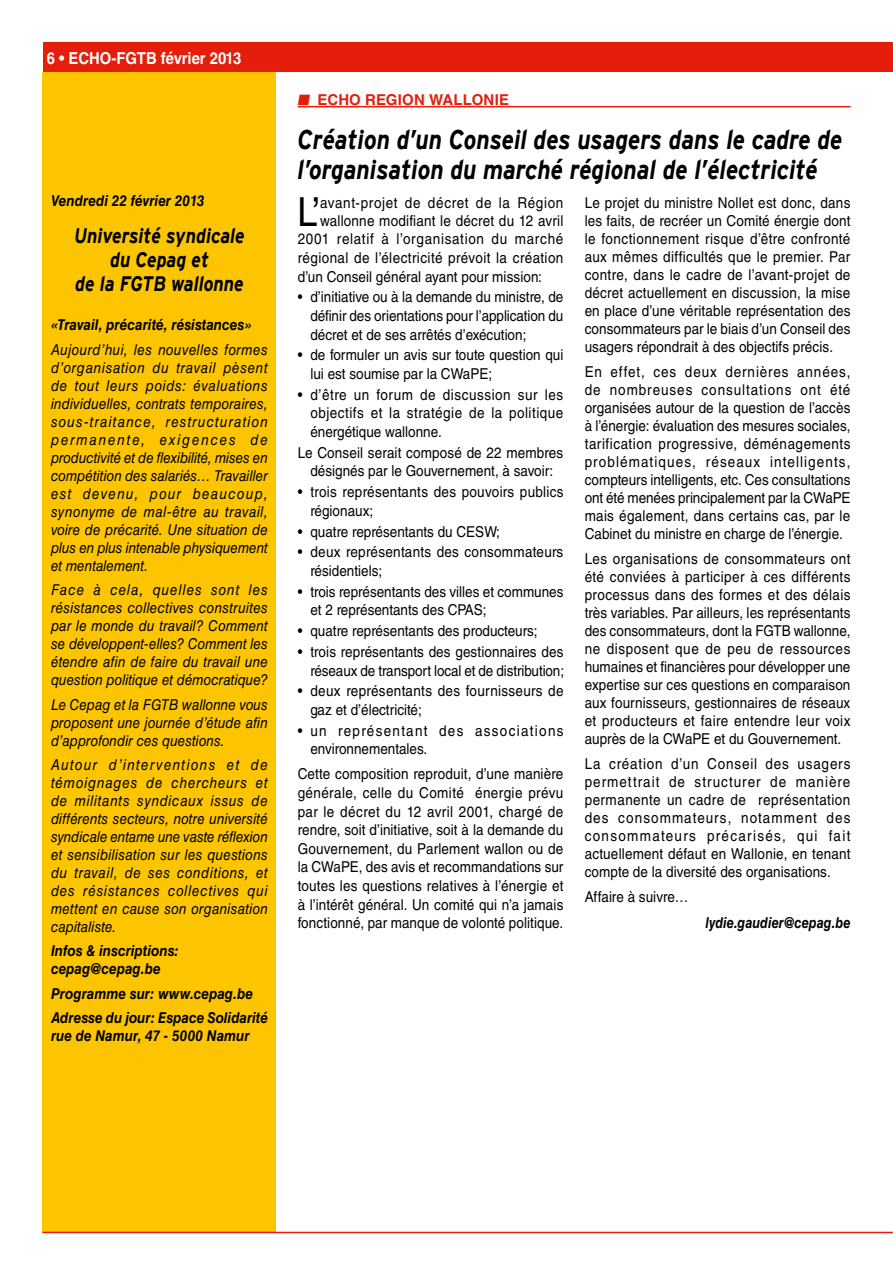
<style>
.page{position:relative;width:893px;height:1263px;background:#fff}
.page>*{position:absolute;margin:0;border:0;box-sizing:border-box;transform-origin:0 0}
.t1{font:40.05px "Helvetica LT Std";color:#000;scale:.9 1}
.t2{font:italic 700 27px/30px "Interstate";color:#000;scale:.85 1}
.t3{font:italic 700 21px/24px "Interstate";color:#000;text-align:center;scale:.85 1}
.t4{font:700 16.5px "Helvetica LT Std";color:#fff;scale:.9 1}
.t5{font:15px/18px "Helvetica LT Std";letter-spacing:.005em;color:#000;text-align:justify;scale:.9 1}
.t6{font:italic 15px/18px "Helvetica LT Std";color:#000;text-align:justify;scale:.9 1}
.t7{font:italic 700 15px/18px "Helvetica LT Std";letter-spacing:.005em;color:#000;scale:.9 1}
.t8{font:15px/18.6px "Helvetica LT Std";letter-spacing:.025em;color:#000;scale:.9 1}
.t9{font:15px/18.6px "Helvetica LT Std";letter-spacing:.095em;color:#000;scale:.9 1}
.t10{font:15px "Helvetica LT Std";letter-spacing:.03em;color:#000;scale:.9 1}
.t11{font:15px "Helvetica LT Std";letter-spacing:.05em;color:#000;scale:.9 1}
.t12{font:15px "Helvetica LT Std";letter-spacing:.045em;color:#000;scale:.9 1}
.t13{font:italic 700 15px "Helvetica LT Std";letter-spacing:.005em;color:#000;scale:.85 1}
.t14{font:700 15px "Helvetica LT Std";letter-spacing:.01em;color:#e41e0a}
</style>
<div class="page">
<div style="left:43px;top:43px;width:850px;height:29px;background:#e41e0a"></div>
<div style="left:43px;top:72px;width:233px;height:1161px;background:#fdc500"></div>
<hr style="left:43px;top:1232px;width:850px;height:1px;background:#e41e0a">
<hr style="left:298px;top:106px;width:552px;height:1px;background:#e41e0a">
<p class="t4" style="left:47px;top:48px;width:218px">6 • ECHO-FGTB février 2013</p>
<p class="t7" style="left:51px;top:192px;width:172px">Vendredi 22 février 2013</p>
<h3 class="t3" style="left:74px;top:224px;width:202px">Université syndicale du Cepag et<br>de la FGTB wallonne</h3>
<p class="t7" style="left:51px;top:316px;width:225px">«Travail, précarité, résistances»</p>
<p class="t6" style="left:51px;top:340px;width:242px">Aujourd’hui, les nouvelles formes d’organisation du travail pèsent de tout leurs poids: évaluations individuelles, contrats temporaires, sous-traitance, restructuration permanente, exigences de productivité et de flexibilité, mises en compétition des salariés… Travailler est devenu, pour beaucoup, synonyme de mal-être au travail, voire de précarité. Une situation de plus en plus intenable physiquement et mentalement.</p>
<p class="t6" style="left:51px;top:581px;width:242px">Face à cela, quelles sont les résistances collectives construites par le monde du travail? Comment se développent-elles? Comment les étendre afin de faire du travail une question politique et démocratique?</p>
<p class="t6" style="left:51px;top:695px;width:242px">Le Cepag et la FGTB wallonne vous proposent une journée d’étude afin d’approfondir ces questions.</p>
<p class="t6" style="left:51px;top:756px;width:242px">Autour d’interventions et de témoignages de chercheurs et de militants syndicaux issus de différents secteurs, notre université syndicale entame une vaste réflexion et sensibilisation sur les questions du travail, de ses conditions, et des résistances collectives qui mettent en cause son organisation capitaliste.</p>
<p class="t7" style="left:51px;top:942px;width:144px">Infos &amp; inscriptions: cepag@cepag.be</p>
<p class="t7" style="left:51px;top:981px;width:242px;line-height:24.3px">Programme sur: www.cepag.be<br>Adresse du jour: Espace Solidarité</p>
<p class="t7" style="left:51px;top:1026px;width:222px">rue de Namur, 47 - 5000 Namur</p>
<p class="t14" style="left:298px;top:90px;width:213px">■ ECHO REGION WALLONIE</p>
<h2 class="t2" style="left:298px;top:124px;width:642px">Création d’un Conseil des usagers dans le cadre de l’organisation du marché régional de l’électricité</h2>
<h1 class="t1" style="left:298px;top:188px;width:26px">L’</h1>
<p class="t12" style="left:320px;top:194px;width:272px">avant-projet de décret de la Région</p>
<p class="t5" style="left:585px;top:193px;width:297px">Le projet du ministre Nollet est donc, dans les faits, de recréer un Comité énergie dont le fonctionnement risque d’être confronté aux mêmes difficultés que le premier. Par contre, dans le cadre de l’avant-projet de décret actuellement en discussion, la mise en place d’une véritable représentation des consommateurs par le biais d’un Conseil des usagers répondrait à des objectifs précis.</p>
<p class="t5" style="left:585px;top:362px;width:297px">En effet, ces deux dernières années, de nombreuses consultations ont été organisées autour de la question de l’accès à l’énergie: évaluation des mesures sociales, tarification progressive, déménagements problématiques, réseaux intelligents, compteurs intelligents, etc. Ces consultations ont été menées principalement par la CWaPE mais également, dans certains cas, par le Cabinet du ministre en charge de l’énergie.</p>
<p class="t5" style="left:585px;top:549px;width:297px">Les organisations de consommateurs ont été conviées à participer à ces différents processus dans des formes et des délais très variables. Par ailleurs, les représentants des consommateurs, dont la FGTB wallonne, ne disposent que de peu de ressources humaines et financières pour développer une expertise sur ces questions en comparaison aux fournisseurs, gestionnaires de réseaux et producteurs et faire entendre leur voix auprès de la CWaPE et du Gouvernement.</p>
<p class="t5" style="left:585px;top:754px;width:297px">La création d’un Conseil des usagers permettrait de structurer de manière permanente un cadre de représentation des consommateurs, notamment des consommateurs précarisés, qui fait actuellement défaut en Wallonie, en tenant compte de la diversité des organisations.</p>
<p class="t5" style="left:585px;top:887px;width:117px">Affaire à suivre…</p>
<p class="t13" style="left:706px;top:914px;width:172px">lydie.gaudier@cepag.be</p>
<p class="t5" style="left:320px;top:211px;width:272px">wallonne modifiant le décret du 12 avril</p>
<p class="t11" style="left:298px;top:230px;width:297px">2001 relatif à l’organisation du marché</p>
<p class="t10" style="left:298px;top:249px;width:297px">régional de l’électricité prévoit la création</p>
<p class="t5" style="left:298px;top:267px;width:273px">d’un Conseil général ayant pour mission:</p>
<p class="t5" style="left:310px;top:288px;width:283px;line-height:18.6px;text-indent:-13px">• d’initiative ou à la demande du ministre, de définir des orientations pour l’application du décret et de ses arrêtés d’exécution;</p>
<p class="t5" style="left:310px;top:346px;width:283px;line-height:18.6px;text-indent:-13px">• de formuler un avis sur toute question qui lui est soumise par la CWaPE;</p>
<p class="t5" style="left:310px;top:385px;width:283px;line-height:18.6px;text-indent:-13px">• d’être un forum de discussion sur les objectifs et la stratégie de la politique énergétique wallonne.</p>
<p class="t5" style="left:298px;top:443px;width:297px;line-height:18.6px;text-align:center">Le Conseil serait composé de 22 membres désignés par le Gouvernement, à savoir:</p>
<p class="t8" style="left:310px;top:483px;width:283px;text-indent:-13px">• trois représentants des pouvoirs publics régionaux;</p>
<p class="t5" style="left:298px;top:522px;width:226px">• quatre représentants du CESW;</p>
<p class="t5" style="left:310px;top:543px;width:283px;line-height:18.6px;text-indent:-13px">• deux représentants des consommateurs résidentiels;</p>
<p class="t5" style="left:310px;top:582px;width:283px;line-height:18.6px;text-indent:-13px">• trois représentants des villes et communes et 2 représentants des CPAS;</p>
<p class="t5" style="left:298px;top:622px;width:268px">• quatre représentants des producteurs;</p>
<p class="t5" style="left:298px;top:642px;width:298px;line-height:18.6px;text-align:right">• trois représentants des gestionnaires des réseaux de transport local et de distribution;</p>
<p class="t8" style="left:310px;top:682px;width:283px;text-indent:-13px">• deux représentants des fournisseurs de gaz et d’électricité;</p>
<p class="t9" style="left:310px;top:721px;width:283px;text-indent:-13px">• un représentant des associations environnementales.</p>
<p class="t5" style="left:298px;top:765px;width:297px;line-height:18.6px">Cette composition reproduit, d’une manière générale, celle du Comité énergie prévu par le décret du 12 avril 2001, chargé de rendre, soit d’initiative, soit à la demande du Gouvernement, du Parlement wallon ou de la CWaPE, des avis et recommandations sur toutes les questions relatives à l’énergie et à l’intérêt général. Un comité qui n’a jamais fonctionné, par manque de volonté politique.</p>
</div>
